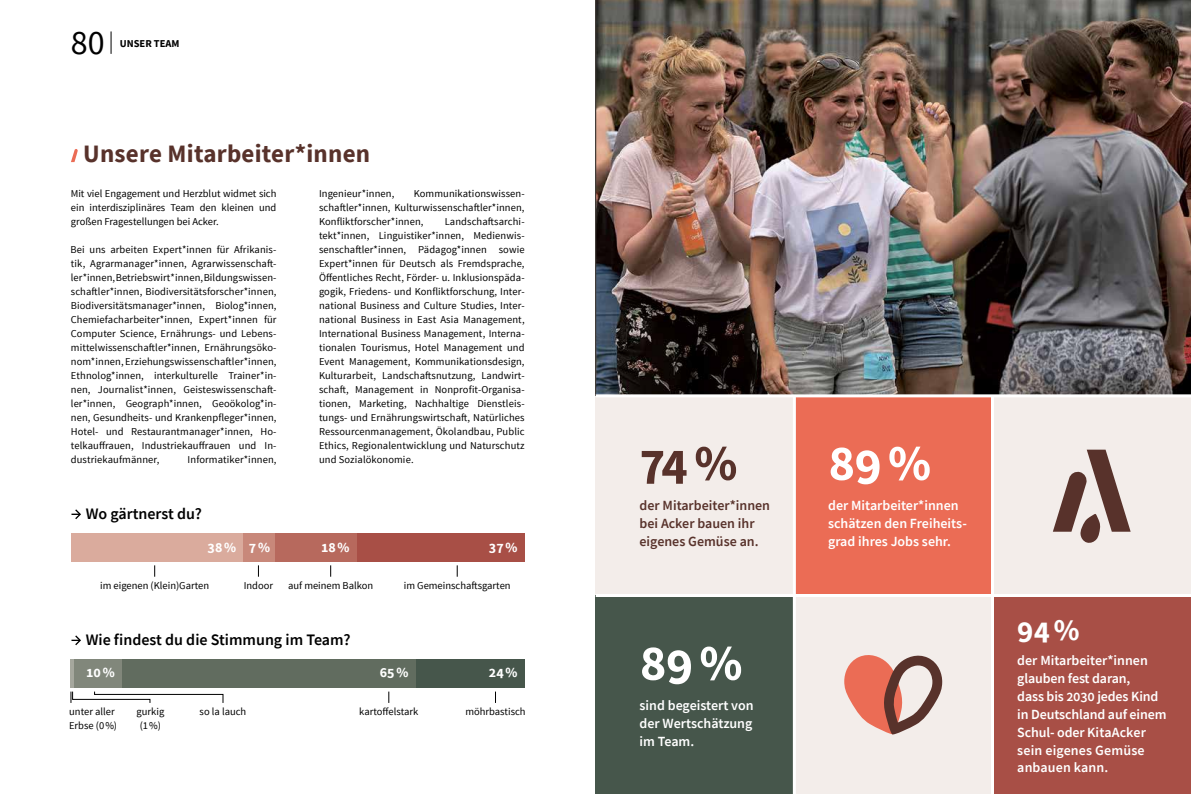
<style>
.page{position:relative;width:1191px;height:794px;background:#fff}
.page>*{position:absolute;margin:0;border:0;box-sizing:border-box;transform-origin:0 0}
.t1{font:700 50px "Source Sans Pro";color:#fff}
.t2{font:700 50px "Source Sans Pro";color:#58322b}
.t3{font:34px "Source Sans Pro";color:#000}
.t4{font:700 30px "Source Sans Pro";color:#fff}
.t5{font:700 25px "Source Sans Pro";letter-spacing:.01em;color:#58322b}
.t6{font:600 16px "Source Sans Pro";color:#000}
.t7{font:600 14px/17.8px "Source Sans Pro";color:#fff}
.t8{font:600 14px/18px "Source Sans Pro";color:#58322b}
.t9{font:700 14px "Source Sans Pro";color:#fff}
.t10{font:10.5px/14px "Source Sans Pro";color:#000;text-align:justify}
.t11{font:700 10.5px "Source Sans Pro";color:#000}
</style>
<div class="page">
<svg style="left:111px;top:31px;width:1px;height:23px"></svg>
<img style="left:596px;top:0;width:595px;height:394px">
<div style="left:992px;top:595px;width:199px;height:199px;background:#a84f46"></div>
<svg style="left:71px;top:149px;width:7px;height:13px"></svg>
<hr style="left:595px;top:0;width:1px;height:794px;background:#413c38">
<div style="left:595px;top:396px;width:199px;height:200px;background:#f3edea"></div>
<div style="left:595px;top:595px;width:199px;height:199px;background:#46564b"></div>
<div style="left:794px;top:396px;width:198px;height:200px;background:#eb6c55"></div>
<div style="left:794px;top:595px;width:198px;height:199px;background:#f3edea"></div>
<div style="left:992px;top:396px;width:199px;height:200px;background:#f3edea"></div>
<svg style="left:844px;top:655px;width:98px;height:80px"></svg>
<svg style="left:1053px;top:449px;width:77px;height:94px"></svg>
<hr style="left:793px;top:396px;width:3px;height:398px;background:#fff">
<hr style="left:991px;top:396px;width:3px;height:398px;background:#fff">
<hr style="left:596px;top:594px;width:595px;height:3px;background:#fff">
<svg style="left:71px;top:509px;width:10px;height:11px"></svg>
<div style="left:71px;top:533px;width:172px;height:29px;background:#daab9d"></div>
<div style="left:275px;top:533px;width:82px;height:29px;background:#b7695d"></div>
<div style="left:243px;top:533px;width:32px;height:29px;background:#c8887a"></div>
<div style="left:357px;top:533px;width:167px;height:29px;background:#a84f46"></div>
<svg style="left:71px;top:635px;width:10px;height:11px"></svg>
<hr style="left:71px;top:660px;width:3px;height:28px;background:#a5a79d">
<div style="left:416px;top:660px;width:108px;height:28px;background:#46564b"></div>
<div style="left:74px;top:660px;width:48px;height:28px;background:#81877b"></div>
<div style="left:122px;top:660px;width:294px;height:28px;background:#616c5f"></div>
<hr style="left:596px;top:394px;width:595px;height:3px;background:#fff">
<svg style="left:71px;top:691px;width:152px;height:12px"></svg>
<svg style="left:388px;top:691px;width:1px;height:12px"></svg>
<svg style="left:495px;top:691px;width:1px;height:12px"></svg>
<h2 class="t3" style="left:71px;top:21px;width:35px">80</h2>
<p class="t11" style="left:120px;top:36px;width:61px">UNSER TEAM</p>
<h3 class="t5" style="left:83px;top:137px;width:288px">Unsere Mitarbeiter*innen</h3>
<p class="t10" style="left:71px;top:187px;width:207px">Mit viel Engagement und Herzblut widmet sich ein interdisziplinäres Team den kleinen und großen Fragestellungen bei Acker.</p>
<p class="t10" style="left:71px;top:243px;width:207px">Bei uns arbeiten Expert*innen für Afrikanis&shy;tik, Agrarmanager*innen, Agrarwissenschaft&shy;ler*innen, Betriebswirt*innen, Bildungswissen&shy;schaftler*innen, Biodiversitätsforscher*innen, Biodiversitätsmanager*innen, Biolog*innen, Chemiefacharbeiter*innen, Expert*innen für Computer Science, Ernährungs- und Lebens&shy;mittelwissenschaftler*innen, Ernährungsöko&shy;nom*innen, Erziehungswissenschaftler*innen, Ethnolog*innen, interkulturelle Trainer*in&shy;nen, Journalist*innen, Geisteswissenschaft&shy;ler*innen, Geograph*innen, Geoökolog*in&shy;nen, Gesundheits- und Krankenpfleger*innen, Hotel- und Restaurantmanager*innen, Ho&shy;telkauffrauen, Industriekauffrauen und In&shy;dustriekaufmänner,</p>
<p class="t10" style="left:188px;top:453px;width:90px">Informatiker*innen,</p>
<h3 class="t6" style="left:86px;top:503px;width:118px">Wo gärtnerst du?</h3>
<p class="t10" style="left:319px;top:187px;width:207px;text-indent:95px">Kommunikationswissen&shy;schaftler*innen, Kulturwissenschaftler*innen, Konfliktforscher*innen,</p>
<p class="t10" style="left:319px;top:187px;width:77px">Ingenieur*innen,</p>
<p class="t10" style="left:319px;top:215px;width:207px;text-indent:126px">Landschaftsarchi&shy;tekt*innen, Linguistiker*innen, Medienwis&shy;senschaftler*innen, Pädagog*innen sowie Expert*innen für Deutsch als Fremdsprache, Öffentliches Recht, Förder- u. Inklusionspäda&shy;gogik, Friedens- und Konfliktforschung, Inter&shy;national Business and Culture Studies, Inter&shy;national Business in East Asia Management, International Business Management, Interna&shy;tionalen Tourismus, Hotel Management und Event Management, Kommunikationsdesign, Kulturarbeit, Landschaftsnutzung, Landwirt&shy;schaft, Management in Nonprofit-Organisa&shy;tionen, Marketing, Nachhaltige Dienstleis&shy;tungs- und Ernährungswirtschaft, Natürliches Ressourcenmanagement, Ökolandbau, Public Ethics, Regionalentwicklung und Naturschutz und Sozialökonomie.</p>
<h3 class="t9" style="left:208px;top:538px;width:64px">38% 7%</h3>
<h3 class="t9" style="left:321px;top:538px;width:30px">18%</h3>
<h3 class="t9" style="left:489px;top:538px;width:30px">37%</h3>
<p class="t10" style="left:100px;top:579px;width:110px">im eigenen (Klein)Garten</p>
<p class="t10" style="left:244px;top:579px;width:31px">Indoor</p>
<p class="t10" style="left:288px;top:579px;width:87px">auf meinem Balkon</p>
<p class="t10" style="left:404px;top:579px;width:108px">im Gemeinschaftsgarten</p>
<h3 class="t6" style="left:86px;top:629px;width:266px">Wie findest du die Stimmung im Team?</h3>
<h3 class="t9" style="left:86px;top:663px;width:30px">10%</h3>
<h3 class="t9" style="left:380px;top:663px;width:30px">65%</h3>
<h3 class="t9" style="left:489px;top:663px;width:30px">24%</h3>
<p class="t10" style="left:69px;top:705px;width:50px">unter aller<br>Erbse (0%)</p>
<p class="t10" style="left:137px;top:705px;width:29px">gurkig (1%)</p>
<p class="t10" style="left:200px;top:705px;width:48px">so la lauch</p>
<p class="t10" style="left:359px;top:705px;width:61px">kartoffelstark</p>
<p class="t10" style="left:465px;top:705px;width:62px">möhrbastisch</p>
<h1 class="t2" style="left:639px;top:429px;width:99px">74%</h1>
<h3 class="t8" style="left:639px;top:496px;width:132px">der Mitarbeiter*innen bei Acker bauen ihr eigenes Gemüse an.</h3>
<h1 class="t1" style="left:639px;top:629px;width:104px">89%</h1>
<h3 class="t7" style="left:639px;top:696px;width:116px;text-align:justify">sind begeistert von der Wertschätzung im Team.</h3>
<h1 class="t1" style="left:828px;top:429px;width:104px">89%</h1>
<h3 class="t7" style="left:828px;top:496px;width:140px">der Mitarbeiter*innen schätzen den Freiheits&shy;grad ihres Jobs sehr.</h3>
<h3 class="t4" style="left:1017px;top:609px;width:64px">94%</h3>
<h3 class="t7" style="left:1017px;top:651px;width:151px">der Mitarbeiter*innen glauben fest daran,<br>dass bis 2030 jedes Kind in Deutschland auf einem<br>Schul- oder KitaAcker sein eigenes Gemüse anbauen kann.</h3>
</div>
